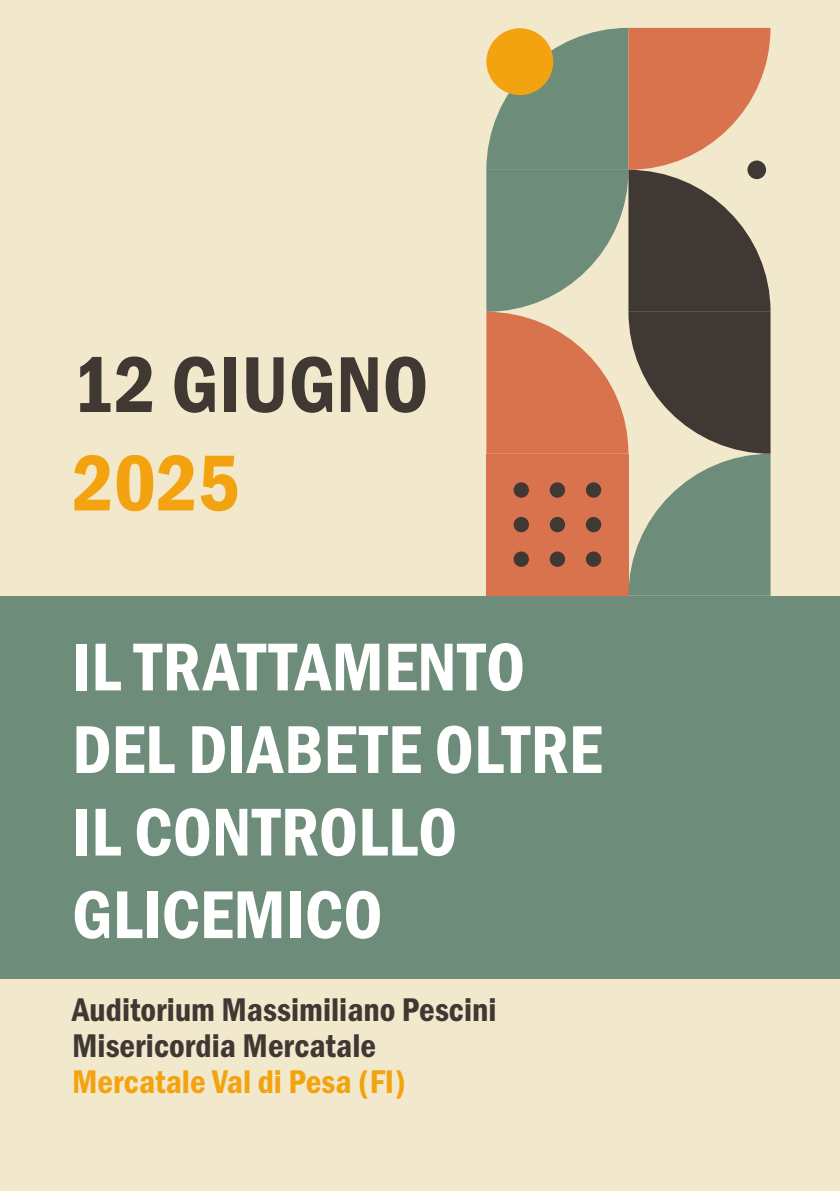
<style>
.page{position:relative;width:840px;height:1191px;background:#fff}
.page>*{position:absolute;margin:0;border:0;box-sizing:border-box;transform-origin:0 0}
.t1{font:82px "Franklin Gothic URW Con Dem";color:#403833}
.t2{font:82px "Franklin Gothic URW Con Dem";color:#f2a30f}
.t3{font:70px/82.6px "Franklin Gothic URW Con Dem";color:#fff}
.t4{font:34px/36px "Franklin Gothic URW Con Dem";color:#403833}
.t5{font:34px "Franklin Gothic URW Con Dem";color:#f2a30f}
</style>
<div class="page">
<div style="left:0;top:0;width:839px;height:1191px;background:#f2e9cd"></div>
<div style="left:0;top:596px;width:839px;height:382px;background:#6d8c7a"></div>
<svg style="left:486px;top:28px;width:284px;height:568px"></svg>
<div style="left:747px;top:160px;width:18px;height:19px;background:#403833;border-radius:50%"></div>
<div style="left:486px;top:28px;width:67px;height:67px;background:#f2a30f;border-radius:50%"></div>
<div style="left:513px;top:482px;width:15px;height:16px;background:#403833;border-radius:50%"></div>
<div style="left:549px;top:482px;width:15px;height:16px;background:#403833;border-radius:50%"></div>
<div style="left:585px;top:482px;width:16px;height:16px;background:#403833;border-radius:50%"></div>
<div style="left:513px;top:517px;width:15px;height:15px;background:#403833;border-radius:50%"></div>
<div style="left:549px;top:517px;width:15px;height:15px;background:#403833;border-radius:50%"></div>
<div style="left:585px;top:517px;width:16px;height:15px;background:#403833;border-radius:50%"></div>
<div style="left:513px;top:551px;width:15px;height:16px;background:#403833;border-radius:50%"></div>
<div style="left:549px;top:551px;width:15px;height:16px;background:#403833;border-radius:50%"></div>
<div style="left:585px;top:551px;width:16px;height:16px;background:#403833;border-radius:50%"></div>
<h1 class="t1" style="left:72px;top:330px;width:358px">12 GIUGNO</h1>
<h1 class="t2" style="left:72px;top:428px;width:169px">2025</h1>
<h2 class="t3" style="left:72px;top:623px;width:531px">IL TRATTAMENTO<br>DEL DIABETE OLTRE<br>IL CONTROLLO<br>GLICEMICO</h2>
<p class="t4" style="left:72px;top:990px;width:425px">Auditorium Massimiliano Pescini<br>Misericordia Mercatale</p>
<p class="t5" style="left:72px;top:1059px;width:335px">Mercatale Val di Pesa (FI)</p>
</div>
